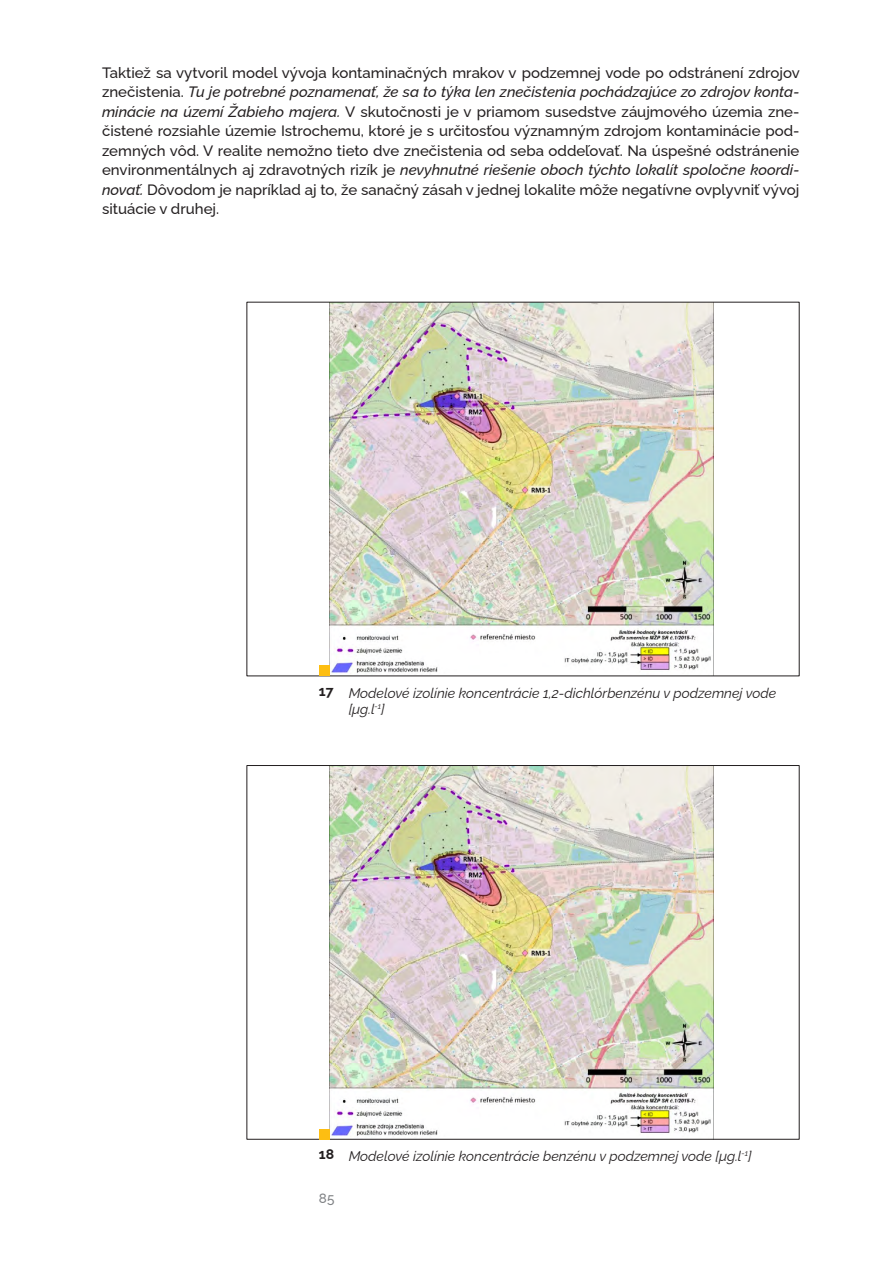
<style>
.page{position:relative;width:893px;height:1263px;background:#fff}
.page>*{position:absolute;margin:0;border:0;box-sizing:border-box;transform-origin:0 0}
.t1{font:500 15px/19.5px "Raleway";color:#231f20;text-align:justify}
.t2{font:italic 13.95px/16.5px "Raleway";color:#231f20}
.t3{font:500 13.5px "Raleway";color:#808285}
.s1{font-style:italic}
.s2{font-weight:700;font-style:normal}
</style>
<div class="page">
<img style="left:330px;top:304px;width:383px;height:369px">
<img style="left:330px;top:767px;width:383px;height:369px">
<div style="left:319px;top:665px;width:11px;height:11px;background:#fdbe12"></div>
<div style="left:319px;top:1129px;width:11px;height:10px;background:#fdbe12"></div>
<p class="t1" style="left:102px;top:61px;width:699px">Taktiež sa vytvoril model vývoja kontaminačných mrakov v podzemnej vode po odstránení zdrojov znečistenia. <span class="s1">Tu je potrebné poznamenať, že sa to týka len znečistenia pochádzajúce zo zdrojov konta&shy;minácie na území Žabieho majera.</span> V skutočnosti je v priamom susedstve záujmového územia zne&shy;čistené rozsiahle územie Istrochemu, ktoré je s určitosťou významným zdrojom kontaminácie pod&shy;zemných vôd. V realite nemožno tieto dve znečistenia od seba oddeľovať. Na úspešné odstránenie environmentálnych aj zdravotných rizík je <span class="s1">nevyhnutné riešenie oboch týchto lokalít spoločne koordi&shy;novať.</span> Dôvodom je napríklad aj to, že sanačný zásah v jednej lokalite môže negatívne ovplyvniť vývoj situácie v druhej.</p>
<p class="t2" style="left:349px;top:683px;width:429px;text-indent:-30px"><span class="s2">17</span> Modelové izolínie koncentrácie 1,2-dichlórbenzénu v podzemnej vode [μg.l<sup>-1</sup>]</p>
<p class="t2" style="left:319px;top:1146px;width:434px"><span class="s2">18</span> Modelové izolínie koncentrácie benzénu v podzemnej vode [μg.l<sup>-1</sup>]</p>
<p class="t3" style="left:319px;top:1188px;width:17px">85</p>
</div>
